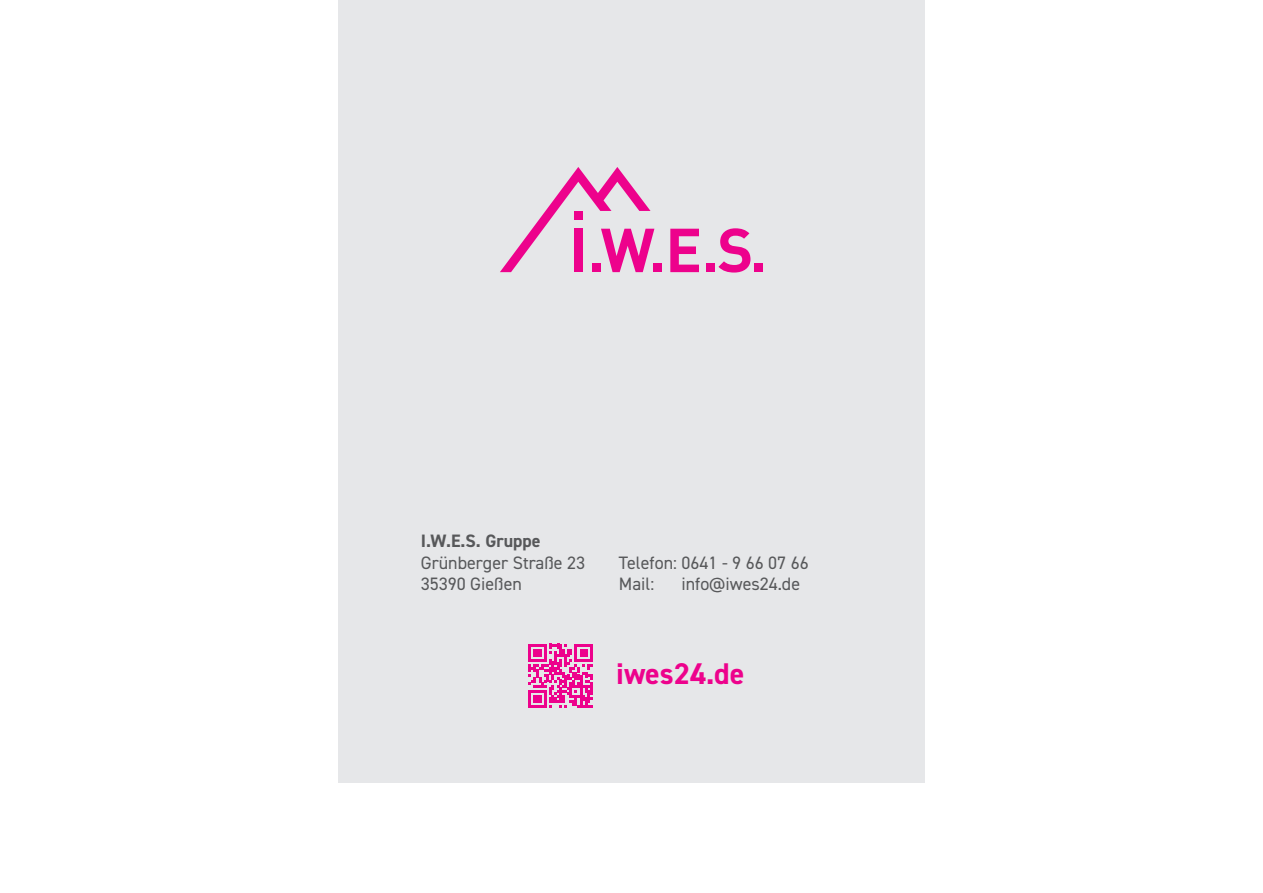
<style>
.page{position:relative;width:1263px;height:893px;background:#fff}
.page>*{position:absolute;margin:0;border:0;box-sizing:border-box;transform-origin:0 0}
.t1{font:700 30px "DIN2014";color:#ed028c}
.t2{font:18px "DIN2014";color:#57585a}
.t3{font:700 18px "DIN2014";color:#57585a}
</style>
<div class="page">
<div style="left:338px;top:0;width:586px;height:782px;background:#e6e7e9"></div>
<svg style="left:500px;top:167px;width:154px;height:105px"></svg>
<div style="left:653px;top:264px;width:9px;height:8px;background:#ed028c"></div>
<svg style="left:670px;top:229px;width:29px;height:43px"></svg>
<div style="left:706px;top:264px;width:8px;height:8px;background:#ed028c"></div>
<svg style="left:718px;top:228px;width:32px;height:44px"></svg>
<div style="left:755px;top:264px;width:8px;height:8px;background:#ed028c"></div>
<svg style="left:528px;top:644px;width:65px;height:64px"></svg>
<p class="t3" style="left:421px;top:529px;width:121px">I.W.E.S. Gruppe</p>
<p class="t2" style="left:421px;top:551px;width:166px">Grünberger Straße 23</p>
<p class="t2" style="left:421px;top:573px;width:103px">35390 Gießen</p>
<p class="t2" style="left:619px;top:551px;width:191px">Telefon: 0641 - 9 66 07 66</p>
<p class="t2" style="left:619px;top:573px;width:37px">Mail:</p>
<p class="t2" style="left:681px;top:573px;width:120px">info@iwes24.de</p>
<p class="t1" style="left:616px;top:654px;width:130px">iwes24.de</p>
</div>
